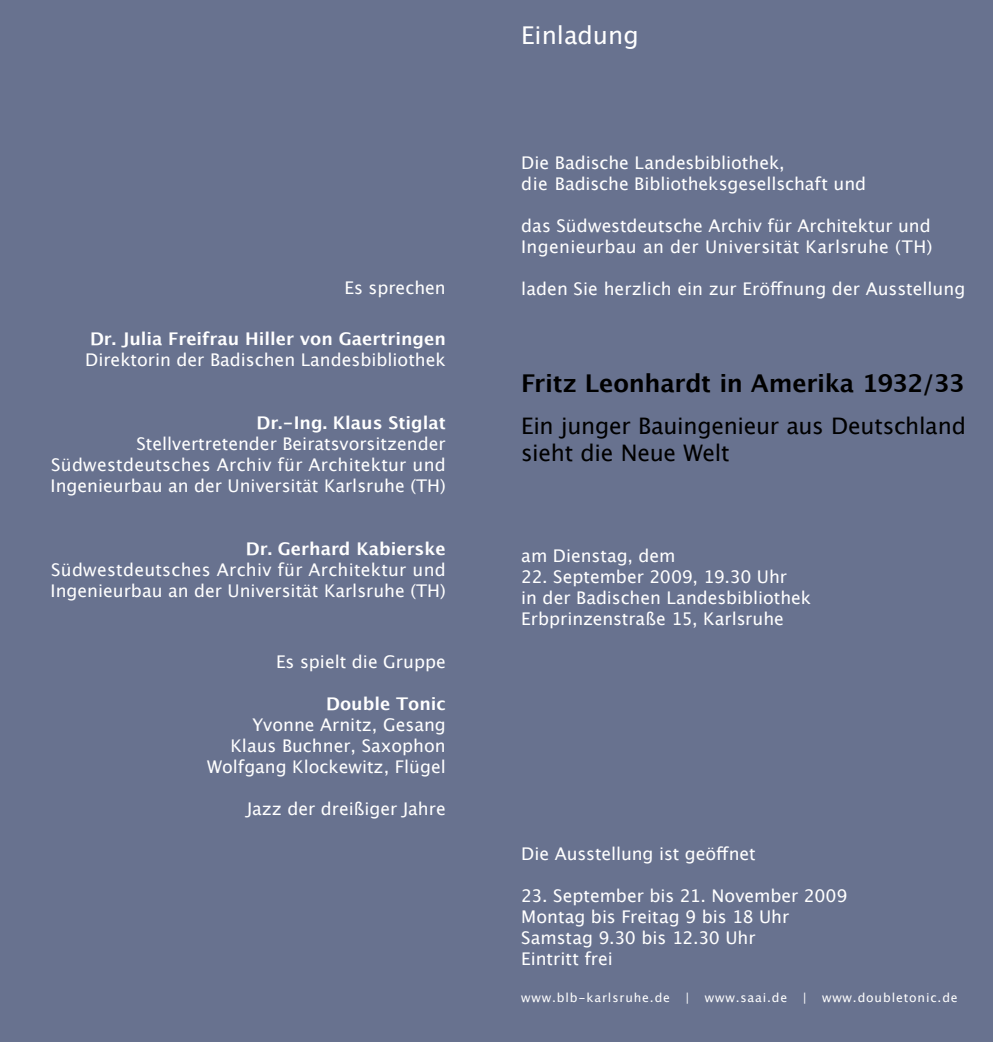
<style>
.page{position:relative;width:993px;height:1042px;background:#fff}
.page>*{position:absolute;margin:0;border:0;box-sizing:border-box;transform-origin:0 0}
.t1{font:700 24.5px "Lucida Grande";letter-spacing:-.015em;color:#000}
.t2{font:24.5px "Lucida Grande";color:#fff}
.t3{font:22.75px/27.3px "Lucida Grande";letter-spacing:-.015em;color:#000}
.t4{font:17.5px/21px "Lucida Grande";color:#fff}
.t5{font:700 17.5px "Lucida Grande";color:#fff}
.t6{font:12.25px "Lucida Grande";letter-spacing:.07em;color:#fff}
</style>
<div class="page">
<div style="left:0;top:0;width:992px;height:1042px;background:#68728f"></div>
<p class="t4" style="left:344px;top:278px;width:103px">Es sprechen</p>
<p class="t5" style="left:90px;top:324px;width:357px">Dr. Julia Freifrau Hiller von Gaertringen</p>
<p class="t4" style="left:85px;top:349px;width:362px">Direktorin der Badischen Landesbibliothek</p>
<p class="t5" style="left:256px;top:408px;width:191px">Dr.-Ing. Klaus Stiglat</p>
<p class="t4" style="left:51px;top:433px;width:396px;text-align:justify;text-indent:86px">Stellvertretender Beiratsvorsitzender Südwestdeutsches Archiv für Architektur und Ingenieurbau an der Universität Karlsruhe (TH)</p>
<p class="t5" style="left:246px;top:534px;width:201px">Dr. Gerhard Kabierske</p>
<p class="t4" style="left:51px;top:559px;width:396px">Südwestdeutsches Archiv für Architektur und<br>Ingenieurbau an der Universität Karlsruhe (TH)</p>
<p class="t4" style="left:276px;top:651px;width:171px">Es spielt die Gruppe</p>
<p class="t5" style="left:326px;top:690px;width:121px">Double Tonic</p>
<p class="t4" style="left:207px;top:714px;width:240px;text-align:right">Yvonne Arnitz, Gesang<br>Klaus Buchner, Saxophon<br>Wolfgang Klockewitz, Flügel</p>
<p class="t4" style="left:247px;top:798px;width:200px">Jazz der dreißiger Jahre</p>
<h1 class="t2" style="left:521px;top:21px;width:119px">Einladung</h1>
<p class="t4" style="left:521px;top:152px;width:346px">Die Badische Landesbibliothek,<br>die Badische Bibliotheksgesellschaft und</p>
<p class="t4" style="left:521px;top:215px;width:412px">das Südwestdeutsche Archiv für Architektur und<br>Ingenieurbau an der Universität Karlsruhe (TH)</p>
<p class="t4" style="left:521px;top:278px;width:445px">laden Sie herzlich ein zur Eröffnung der Ausstellung</p>
<h1 class="t1" style="left:521px;top:363px;width:445px">Fritz Leonhardt in Amerika 1932/33</h1>
<h2 class="t3" style="left:521px;top:412px;width:446px">Ein junger Bauingenieur aus Deutschland sieht die Neue Welt</h2>
<p class="t4" style="left:521px;top:545px;width:156px">am Dienstag, dem</p>
<p class="t4" style="left:521px;top:566px;width:291px">22. September 2009, 19.30 Uhr<br>in der Badischen Landesbibliothek<br>Erbprinzenstraße 15, Karlsruhe</p>
<p class="t4" style="left:521px;top:843px;width:236px">Die Ausstellung ist geöffnet</p>
<p class="t4" style="left:521px;top:885px;width:327px">23. September bis 21. November 2009<br>Montag bis Freitag 9 bis 18 Uhr<br>Samstag 9.30 bis 12.30 Uhr<br>Eintritt frei</p>
<p class="t6" style="left:521px;top:991px;width:438px">www.blb-karlsruhe.de | www.saai.de | www.doubletonic.de</p>
</div>
